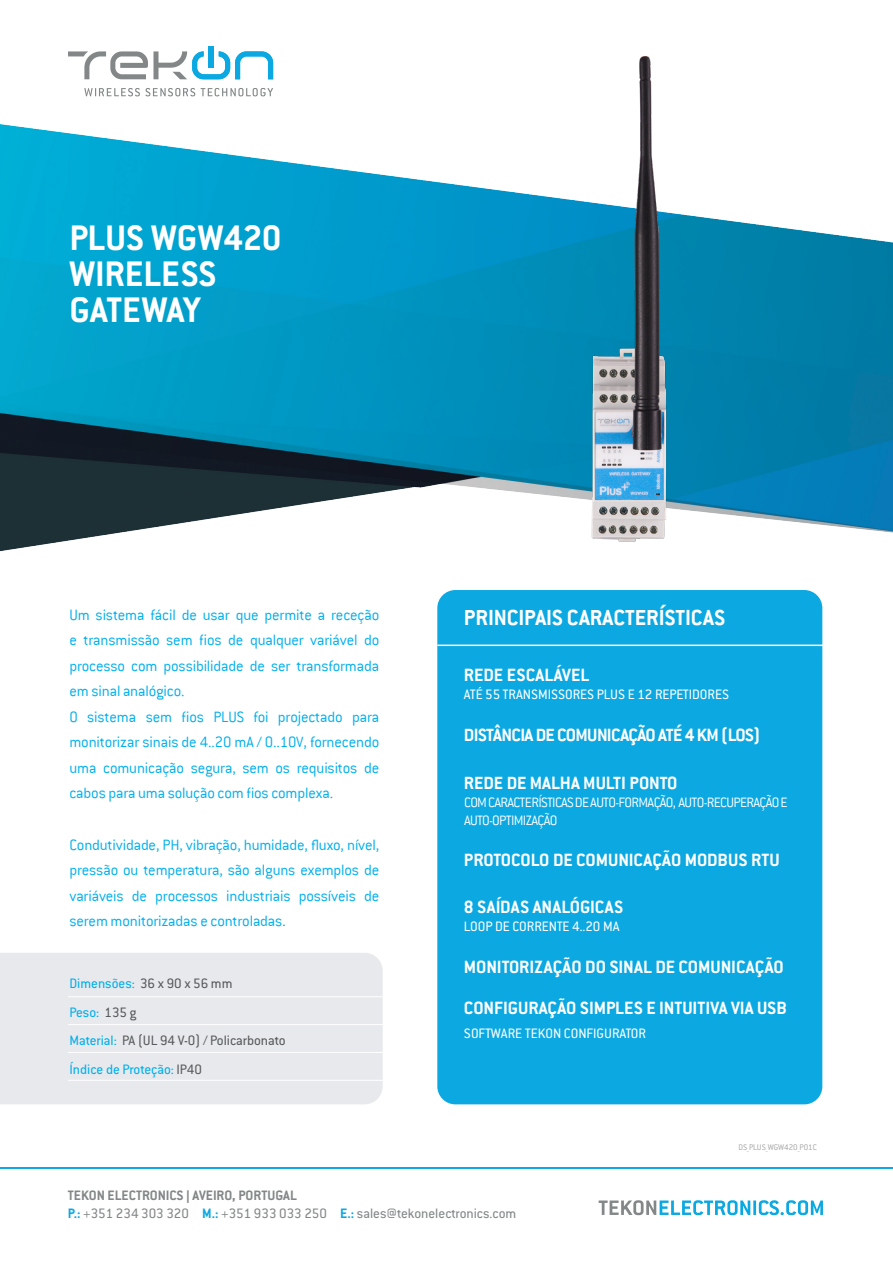
<style>
.page{position:relative;width:893px;height:1263px;background:#fff}
.page>*{position:absolute;margin:0;border:0;box-sizing:border-box;transform-origin:0 0}
.t1{font:700 39px/36px "Conduit ITC Pro";color:#fff}
.t2{font:700 24px "Conduit ITC";color:#fff}
.t3{font:700 19.5px/41.4px "Conduit ITC Pro";color:#fff}
.t4{font:700 19.5px "Conduit ITC";letter-spacing:-.03em;color:#fff}
.t5{font:700 19.5px "Conduit ITC";color:#fff}
.t6{font:300 16.5px/25.5px "Conduit ITC";letter-spacing:-.01em;color:#00afea}
.t7{font:15px/18px "Conduit ITC Pro";color:#838788}
.t8{font:15px/28.5px "Conduit ITC Pro";color:#585b5c}
.t9{font:15px "Conduit ITC Pro";color:#fff}
.t10{font:300 15px/18px "Conduit ITC";letter-spacing:-.045em;color:#fff}
.t11{font:9px "Conduit ITC Pro";color:#acadae}
.s1{font-family:"Conduit ITC Pro";font-weight:400}
.s2{color:#00afea}
.s3{font-weight:700}
.s4{font-family:"Arial";font-weight:700;font-size:13.5px}
.s5{font-weight:700;color:#0ba8e1}
</style>
<div class="page">
<img style="left:0;top:61px;width:893px;height:491px">
<div style="left:437px;top:590px;width:385px;height:514px;background:#0ba8e1;border-radius:18px"></div>
<div style="left:0;top:953px;width:383px;height:151px;background:#e8e9ed"></div>
<hr style="left:68px;top:996px;width:342px;height:1px;background:#fff">
<hr style="left:68px;top:1024px;width:342px;height:1px;background:#fff">
<hr style="left:68px;top:1052px;width:342px;height:1px;background:#fff">
<hr style="left:68px;top:1080px;width:342px;height:1px;background:#fff">
<hr style="left:0;top:1167px;width:893px;height:1px;background:#0ba8e1">
<svg style="left:68px;top:46px;width:205px;height:33px"></svg>
<svg style="left:84px;top:88px;width:111px;height:8px"></svg>
<svg style="left:201px;top:88px;width:72px;height:8px"></svg>
<svg style="left:599px;top:1200px;width:151px;height:15px"></svg>
<hr style="left:753px;top:1200px;width:3px;height:15px;background:#0ba8e1">
<svg style="left:759px;top:1200px;width:64px;height:15px"></svg>
<img style="left:389px;top:56px;width:475px;height:620px">
<h1 class="t1" style="left:69px;top:219px;width:214px">PLUS WGW420<br>WIRELESS<br>GATEWAY</h1>
<p class="t6" style="left:69px;top:602px;width:311px">Um sistema fácil de usar que permite a receção e transmissão sem fios de qualquer variável do processo com possibilidade de ser transformada em sinal analógico.<br>O sistema sem fios PLUS foi projectado para monitorizar sinais de 4..20 mA / 0..10V, fornecendo uma comunicação segura, sem os requisitos de cabos para uma solução com fios complexa.</p>
<p class="t6" style="left:69px;top:832px;width:311px;text-align:justify">Condutividade, PH, vibração, humidade, fluxo, nível, pressão ou temperatura, são alguns exemplos de variáveis de processos industriais possíveis de serem monitorizadas e controladas<span class="s1">.</span></p>
<p class="t8" style="left:69px;top:969px;width:218px"><span class="s2">Dimensões:</span> 36 x 90 x 56 mm<br><span class="s2">Peso:</span> 135 g<br><span class="s2">Material:</span> PA (UL 94 V-0) / Policarbonato<br><span class="s2">Índice de Proteção:</span> IP40</p>
<h2 class="t2" style="left:464px;top:603px;width:263px">PRINCIPAIS CARACTERÍSTICAS</h2>
<p class="t3" style="left:464px;top:654px;width:127px">REDE ESCALÁVEL</p>
<p class="t9" style="left:464px;top:686px;width:267px">ATÉ 55 TRANSMISSORES PLUS E 12 REPETIDORES</p>
<p class="t4" style="left:464px;top:724px;width:298px">DISTÂNCIA DE COMUNICAÇÃO ATÉ 4 KM (LOS)</p>
<p class="t5" style="left:464px;top:771px;width:215px">REDE DE MALHA MULTI PONTO</p>
<p class="t10" style="left:464px;top:793px;width:325px">COM CARACTERÍSTICAS DE AUTO-FORMAÇÃO, AUTO-RECUPERAÇÃO E<br>AUTO-OPTIMIZAÇÃO</p>
<p class="t3" style="left:464px;top:839px;width:317px">PROTOCOLO DE COMUNICAÇÃO MODBUS RTU</p>
<p class="t3" style="left:464px;top:886px;width:161px">8 SAÍDAS ANALÓGICAS</p>
<p class="t9" style="left:464px;top:918px;width:157px">LOOP DE CORRENTE 4..20 MA</p>
<p class="t3" style="left:464px;top:946px;width:324px">MONITORIZAÇÃO DO SINAL DE COMUNICAÇÃO<br>CONFIGURAÇÃO SIMPLES E INTUITIVA VIA USB</p>
<p class="t9" style="left:464px;top:1025px;width:184px">SOFTWARE TEKON CONFIGURATOR</p>
<p class="t11" style="left:738px;top:1142px;width:80px">DS_PLUS_WGW420_P01C</p>
<p class="t7" style="left:68px;top:1186px;width:450px"><span class="s3">TEKON ELECTRONICS</span> <span class="s4">|</span> <span class="s3">AVEIRO, PORTUGAL<br></span><span class="s5">P.:</span> +351 234 303 320 <span class="s5">M.:</span> +351 933 033 250 <span class="s5">E.:</span> sales@tekonelectronics.com</p>
</div>
